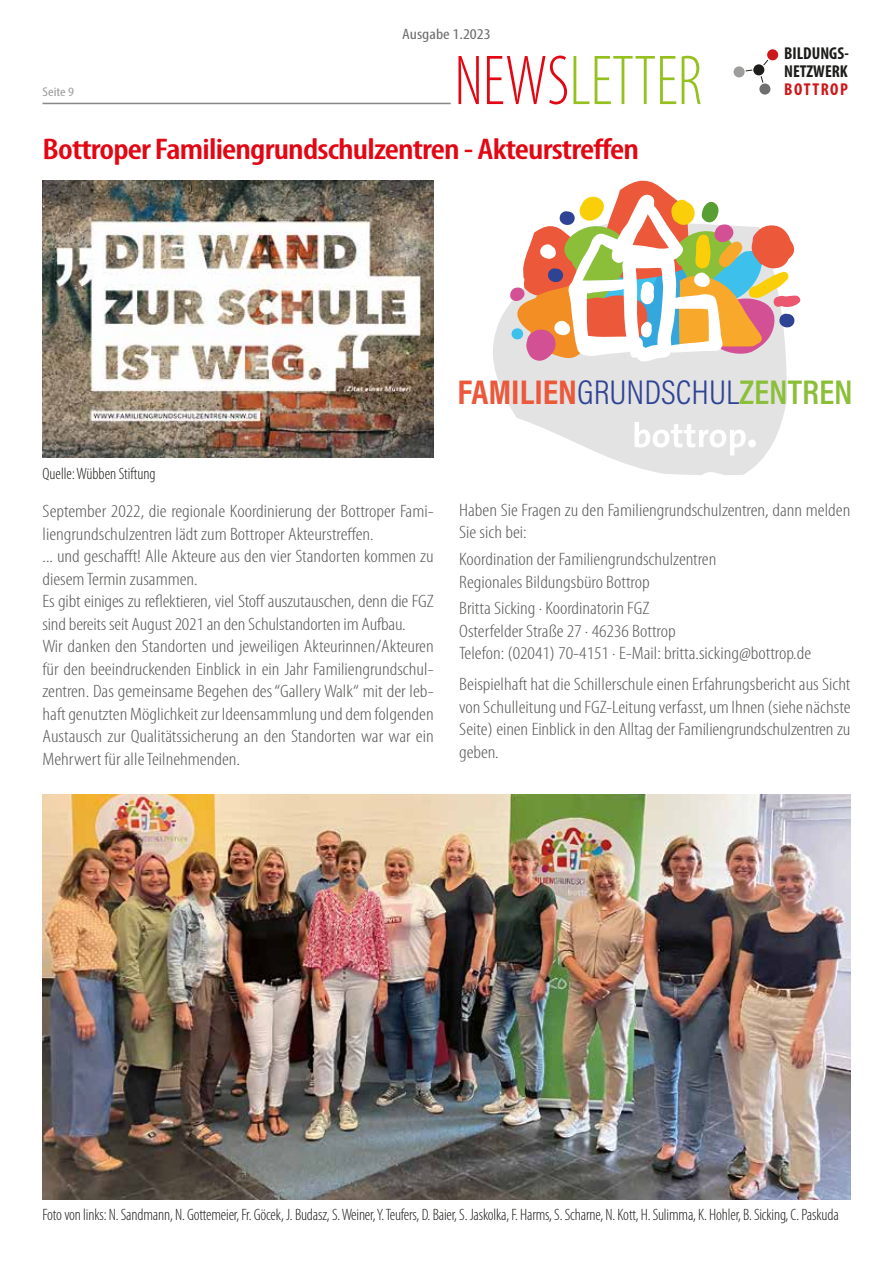
<style>
.page{position:relative;width:893px;height:1263px;background:#fff}
.page>*{position:absolute;margin:0;border:0;box-sizing:border-box;transform-origin:0 0}
.t1{font:300 34.5px "Acumin Pro Cond";color:#2f4395}
.t2{font:600 condensed 30px "Myriad Pro";letter-spacing:-.025em;color:#e30613;scale:1.2 1}
.t3{font:300 condensed 18px/22.5px "Myriad Pro";color:#575756;scale:1.15 1}
.t4{font:700 condensed 17.25px/18px "Myriad Pro";color:#1d1d1b}
.t5{font:700 condensed 17.25px "Myriad Pro";letter-spacing:.09em;color:#cd1719}
.t6{font:300 condensed 16.5px "Myriad Pro";letter-spacing:-.01em;color:#1d1d1b}
.t7{font:condensed 15px "Myriad Pro";color:#706f6f;scale:1.2 1}
.t8{font:condensed 12.75px "Myriad Pro";color:#9d9d9c;scale:1.2 1}
.s1{font-weight:700;color:#eb583a}
.s2{font-weight:600;color:#8cbf39}
</style>
<div class="page">
<svg style="left:573px;top:56px;width:128px;height:48px"></svg>
<svg style="left:458px;top:56px;width:109px;height:48px"></svg>
<hr style="left:43px;top:103px;width:408px;height:1px;background:#878787">
<div style="left:767px;top:49px;width:11px;height:11px;background:#cd1719;border-radius:50%"></div>
<div style="left:734px;top:66px;width:11px;height:11px;background:#9d9d9c;border-radius:50%"></div>
<div style="left:759px;top:84px;width:11px;height:11px;background:#706f6f;border-radius:50%"></div>
<div style="left:753px;top:64px;width:11px;height:11px;background:#1d1d1b;border-radius:50%"></div>
<svg style="left:762px;top:59px;width:7px;height:7px"></svg>
<svg style="left:745px;top:69px;width:8px;height:3px"></svg>
<svg style="left:760px;top:75px;width:4px;height:9px"></svg>
<img style="left:43px;top:181px;width:391px;height:277px">
<svg style="left:493px;top:304px;width:294px;height:171px;fill:#e3e3e3"></svg>
<svg style="left:510px;top:181px;width:291px;height:181px"></svg>
<svg style="left:635px;top:422px;width:111px;height:33px"></svg>
<div style="left:748px;top:439px;width:8px;height:8px;background:#fff;border-radius:50%"></div>
<img style="left:43px;top:794px;width:807px;height:405px">
<p class="t8" style="left:43px;top:84px;width:28px">Seite 9</p>
<p class="t7" style="left:402px;top:25px;width:75px">Ausgabe 1.2023</p>
<h2 class="t2" style="left:43px;top:130px;width:499px">Bottroper Familiengrundschulzentren - Akteurstreffen</h2>
<p class="t4" style="left:784px;top:44px;width:66px">BILDUNGS-<br>NETZWERK</p>
<p class="t5" style="left:784px;top:79px;width:65px">BOTTROP</p>
<p class="t6" style="left:43px;top:464px;width:115px">Quelle: Wübben Stiftung</p>
<h1 class="t1" style="left:458px;top:370px;width:397px"><span class="s1">FAMILIEN</span>GRUNDSCHUL<span class="s2">ZENTREN</span></h1>
<p class="t3" style="left:43px;top:500px;width:342px">September 2022, die regionale Koordinierung der Bottroper Fami&shy;liengrundschulzentren lädt zum Bottroper Akteurstreffen.<br>... und geschafft! Alle Akteure aus den vier Standorten kommen zu diesem Termin zusammen.<br>Es gibt einiges zu reflektieren, viel Stoff auszutauschen, denn die FGZ sind bereits seit August 2021 an den Schulstandorten im Aufbau.<br>Wir danken den Standorten und jeweiligen Akteurinnen/Akteuren für den beeindruckenden Einblick in ein Jahr Familiengrundschul&shy;zentren. Das gemeinsame Begehen des “Gallery Walk“ mit der leb&shy;haft genutzten Möglichkeit zur Ideensammlung und dem folgenden Austausch zur Qualitätssicherung an den Standorten war war ein Mehrwert für alle Teilnehmenden.</p>
<p class="t3" style="left:459px;top:499px;width:342px">Haben Sie Fragen zu den Familiengrundschulzentren, dann melden<br>Sie sich bei:</p>
<p class="t3" style="left:459px;top:548px;width:225px">Koordination der Familiengrundschulzentren<br>Regionales Bildungsbüro Bottrop</p>
<p class="t3" style="left:459px;top:597px;width:307px">Britta Sicking · Koordinatorin FGZ<br>Osterfelder Straße 27 · 46236 Bottrop<br>Telefon: (02041) 70-4151 · E-Mail: britta.sicking@bottrop.de</p>
<p class="t3" style="left:459px;top:673px;width:342px;text-align:justify">Beispielhaft hat die Schillerschule einen Erfahrungsbericht aus Sicht von Schulleitung und FGZ-Leitung verfasst, um Ihnen (siehe nächste Seite) einen Einblick in den Alltag der Familiengrundschulzentren zu geben.</p>
<p class="t6" style="left:43px;top:1205px;width:798px">Foto von links: N. Sandmann, N. Gottemeier, Fr. Göcek, J. Budasz, S. Weiner, Y. Teufers, D. Baier, S. Jaskolka, F. Harms, S. Scharne, N. Kott, H. Sulimma, K. Hohler, B. Sicking, C. Paskuda</p>
</div>
